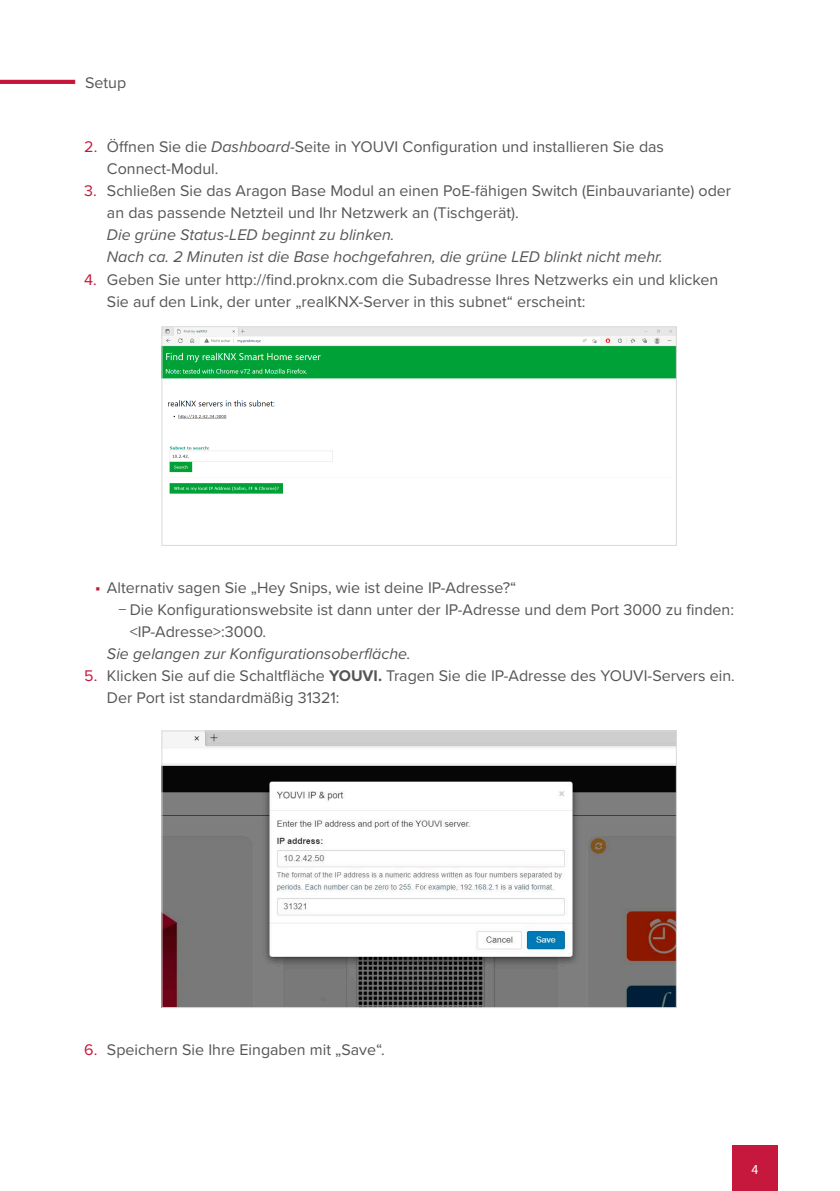
<style>
.page{position:relative;width:840px;height:1191px;background:#fff}
.page>*{position:absolute;margin:0;border:0;box-sizing:border-box;transform-origin:0 0}
.t1{font:16px/22px "Proxima Nova";color:#565655}
.Stichpunkte_1_Ebene{font:italic 16px "Proxima Nova";color:#565655}
.t2{font:14px "Source Sans Pro";color:#fff}
.s1{color:#c6183d}
.s2{font-style:italic}
.s3{font-family:"Source Sans Pro";color:#c6183d}
.s4{font-weight:700}
</style>
<div class="page">
<hr style="left:0;top:80px;width:75px;height:4px;background:#c6183d">
<div style="left:731px;top:1145px;width:46px;height:46px;background:#c6183d"></div>
<img style="left:163px;top:328px;width:511px;height:166px">
<div style="left:161px;top:326px;width:515px;height:220px;border:1px solid #dadad9"></div>
<img style="left:163px;top:732px;width:511px;height:274px">
<div style="left:161px;top:730px;width:515px;height:278px;border:1px solid #dadad9"></div>
<p class="t1" style="left:85px;top:70px;width:43px">Setup</p>
<p class="t1" style="left:107px;top:135px;width:558px;text-indent:-23px"><span class="s1">2.</span> Öffnen Sie die <span class="s2">Dashboard-</span>Seite in YOUVI Configuration und installieren Sie das<br>Connect-Modul.</p>
<p class="t1" style="left:107px;top:179px;width:625px;text-indent:-23px"><span class="s1">3.</span> Schließen Sie das Aragon Base Modul an einen PoE-fähigen Switch (Einbauvariante) oder an das passende Netzteil und Ihr Netzwerk an (Tischgerät).</p>
<p class="Stichpunkte_1_Ebene" style="left:107px;top:223px;width:289px">Die grüne Status-LED beginnt zu blinken.</p>
<p class="Stichpunkte_1_Ebene" style="left:107px;top:245px;width:557px">Nach ca. 2 Minuten ist die Base hochgefahren, die grüne LED blinkt nicht mehr.</p>
<p class="t1" style="left:107px;top:267px;width:612px;text-indent:-23px"><span class="s1">4.</span> Geben Sie unter http://find.proknx.com die Subadresse Ihres Netzwerks ein und klicken<br>Sie auf den Link, der unter „realKNX-Server in this subnet“ erscheint:</p>
<p class="t1" style="left:96px;top:575px;width:422px"><span class="s3">■</span> Alternativ sagen Sie „Hey Snips, wie ist deine IP-Adresse?“</p>
<p class="t1" style="left:130px;top:597px;width:605px;text-indent:-11px"><span class="s1">−</span> Die Konfigurationswebsite ist dann unter der IP-Adresse und dem Port 3000 zu finden: &lt;IP-Adresse&gt;:3000.</p>
<p class="Stichpunkte_1_Ebene" style="left:107px;top:641px;width:305px">Sie gelangen zur Konfigurationsoberfläche.</p>
<p class="t1" style="left:107px;top:663px;width:629px;text-indent:-23px"><span class="s1">5.</span> Klicken Sie auf die Schaltfläche <span class="s4">YOUVI.</span> Tragen Sie die IP-Adresse des YOUVI-Servers ein.<br>Der Port ist standardmäßig 31321:</p>
<p class="t1" style="left:84px;top:1037px;width:302px"><span class="s1">6.</span> Speichern Sie Ihre Eingaben mit „Save“.</p>
<p class="t2" style="left:751px;top:1160px;width:8px">4</p>
</div>
